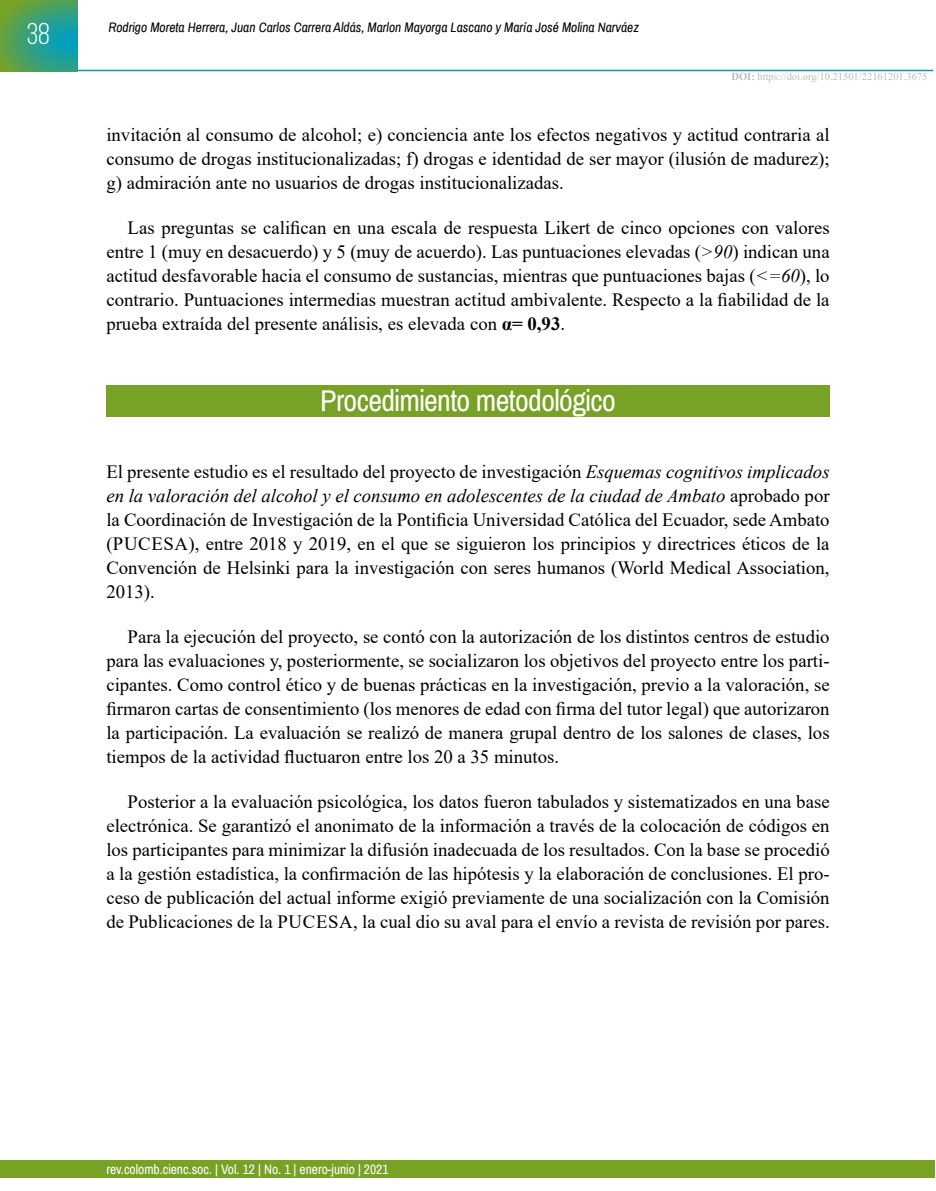
<style>
.page{position:relative;width:936px;height:1191px;background:#fff}
.page>*{position:absolute;margin:0;border:0;box-sizing:border-box;transform-origin:0 0}
.t1{font:30px "Archivo Narrow";letter-spacing:-.02em;color:#fff}
.t2{font:30px "Bebas Neue";color:#fff}
.t3{font:18.75px/24px "Times New Roman";color:#000;text-align:justify}
.t4{font:italic 13.5px "Archivo Narrow";color:#000}
.t5{font:13.5px "Archivo Narrow";color:#fff}
.t6{font:10.5px "Times New Roman";color:#bbbdbe}
.s1{font-weight:700}
.s2{font-style:italic}
</style>
<div class="page">
<div style="left:0;top:1160px;width:934px;height:18px;background:#77a225"></div>
<hr style="left:77px;top:70px;width:856px;height:1px;background:#009fc1">
<svg style="left:0;top:0;width:78px;height:71px;background:#3ca071"></svg>
<div style="left:106px;top:385px;width:723px;height:31px;background:#77a225"></div>
<h1 class="t2" style="left:27px;top:18px;width:24px">38</h1>
<p class="t4" style="left:108px;top:19px;width:532px">Rodrigo Moreta Herrera, Juan Carlos Carrera Aldás, Marlon Mayorga Lascano y María José Molina Narváez</p>
<p class="t6" style="left:731px;top:69px;width:197px"><span class="s1">DOI:</span> https://doi.org/10.21501/22161201.3675</p>
<p class="t3" style="left:106px;top:122px;width:724px">invitación al consumo de alcohol; e) conciencia ante los efectos negativos y actitud contraria al consumo de drogas institucionalizadas; f) drogas e identidad de ser mayor (ilusión de madurez); g) admiración ante no usuarios de drogas institucionalizadas.</p>
<p class="t3" style="left:106px;top:215px;width:724px;text-indent:21px">Las preguntas se califican en una escala de respuesta Likert de cinco opciones con valores entre 1 (muy en desacuerdo) y 5 (muy de acuerdo). Las puntuaciones elevadas (<span class="s2">&gt;90</span>) indican una actitud desfavorable hacia el consumo de sustancias, mientras que puntuaciones bajas (<span class="s2">&lt;=60</span>), lo contrario. Puntuaciones intermedias muestran actitud ambivalente. Respecto a la fiabilidad de la prueba extraída del presente análisis, es elevada con <span class="s1">α= 0,93</span>.</p>
<h1 class="t1" style="left:320px;top:382px;width:297px">Procedimiento metodológico</h1>
<p class="t3" style="left:106px;top:458px;width:724px">El presente estudio es el resultado del proyecto de investigación <span class="s2">Esquemas cognitivos implicados en la valoración del alcohol y el consumo en adolescentes de la ciudad de Ambato</span> aprobado por la Coordinación de Investigación de la Pontificia Universidad Católica del Ecuador, sede Ambato (PUCESA), entre 2018 y 2019, en el que se siguieron los principios y directrices éticos de la Convención de Helsinki para la investigación con seres humanos (World Medical Association, 2013).</p>
<p class="t3" style="left:106px;top:624px;width:724px;text-indent:21px">Para la ejecución del proyecto, se contó con la autorización de los distintos centros de estudio para las evaluaciones y, posteriormente, se socializaron los objetivos del proyecto entre los parti&shy;cipantes. Como control ético y de buenas prácticas en la investigación, previo a la valoración, se firmaron cartas de consentimiento (los menores de edad con firma del tutor legal) que autorizaron la participación. La evaluación se realizó de manera grupal dentro de los salones de clases, los tiempos de la actividad fluctuaron entre los 20 a 35 minutos.</p>
<p class="t3" style="left:106px;top:789px;width:724px;text-indent:21px">Posterior a la evaluación psicológica, los datos fueron tabulados y sistematizados en una base electrónica. Se garantizó el anonimato de la información a través de la colocación de códigos en los participantes para minimizar la difusión inadecuada de los resultados. Con la base se procedió a la gestión estadística, la confirmación de las hipótesis y la elaboración de conclusiones. El pro&shy;ceso de publicación del actual informe exigió previamente de una socialización con la Comisión de Publicaciones de la PUCESA, la cual dio su aval para el envío a revista de revisión por pares.</p>
<p class="t5" style="left:106px;top:1160px;width:284px">rev.colomb.cienc.soc. | Vol. 12 | No. 1 | enero-junio | 2021</p>
</div>
